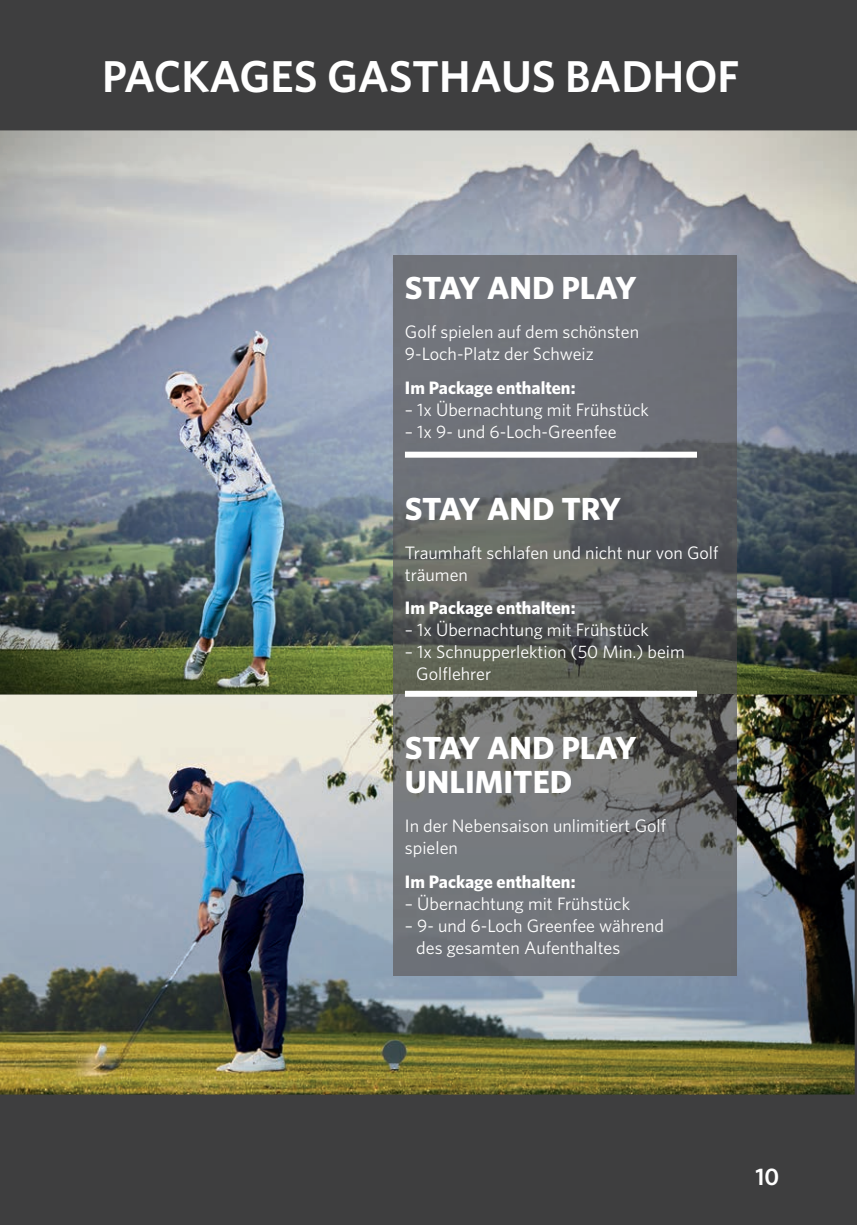
<style>
.page{position:relative;width:857px;height:1225px;background:#fff}
.page>*{position:absolute;margin:0;border:0;box-sizing:border-box;transform-origin:0 0}
.t1{font:600 44.6px "Whitney";color:#fff}
.t2{font:700 32px/34px "Whitney";color:#fff}
.t3{font:600 24px "Whitney";color:#fff}
.t4{font:18px/22px "Whitney";color:#fff}
.t5{font:700 18px "Whitney";color:#fff}
</style>
<div class="page">
<div style="left:0;top:0;width:856px;height:1225px;background:#3e3e3f"></div>
<img style="left:0;top:130px;width:856px;height:566px">
<img style="left:0;top:694px;width:854px;height:400px">
<img style="left:393px;top:255px;width:343px;height:720px">
<div style="left:404px;top:452px;width:292px;height:6px;background:#fff"></div>
<div style="left:404px;top:691px;width:292px;height:6px;background:#fff"></div>
<h1 class="t1" style="left:102px;top:47px;width:638px">PACKAGES GASTHAUS BADHOF</h1>
<h2 class="t2" style="left:404px;top:270px;width:233px">STAY AND PLAY</h2>
<p class="t4" style="left:404px;top:320px;width:235px">Golf spielen auf dem schönsten<br>9-Loch-Platz der Schweiz</p>
<p class="t5" style="left:404px;top:375px;width:172px">Im Package enthalten:</p>
<p class="t4" style="left:404px;top:398px;width:245px">– 1x Übernachtung mit Frühstück</p>
<p class="t4" style="left:404px;top:420px;width:213px">– 1x 9- und 6-Loch-Greenfee</p>
<h2 class="t2" style="left:404px;top:491px;width:217px">STAY AND TRY</h2>
<p class="t4" style="left:404px;top:541px;width:315px">Traumhaft schlafen und nicht nur von Golf träumen</p>
<p class="t5" style="left:404px;top:596px;width:172px">Im Package enthalten:</p>
<p class="t4" style="left:404px;top:619px;width:245px">– 1x Übernachtung mit Frühstück</p>
<p class="t4" style="left:416px;top:641px;width:270px;text-indent:-11px">– 1x Schnupperlektion (50 Min.) beim<br>Golflehrer</p>
<h2 class="t2" style="left:404px;top:730px;width:233px">STAY AND PLAY<br>UNLIMITED</h2>
<p class="t4" style="left:404px;top:814px;width:262px">In der Nebensaison unlimitiert Golf spielen</p>
<p class="t5" style="left:404px;top:869px;width:172px">Im Package enthalten:</p>
<p class="t4" style="left:404px;top:892px;width:226px">– Übernachtung mit Frühstück</p>
<p class="t4" style="left:416px;top:914px;width:249px;text-indent:-11px">– 9- und 6-Loch Greenfee während des gesamten Aufenthaltes</p>
<h3 class="t3" style="left:755px;top:1160px;width:25px">10</h3>
</div>
